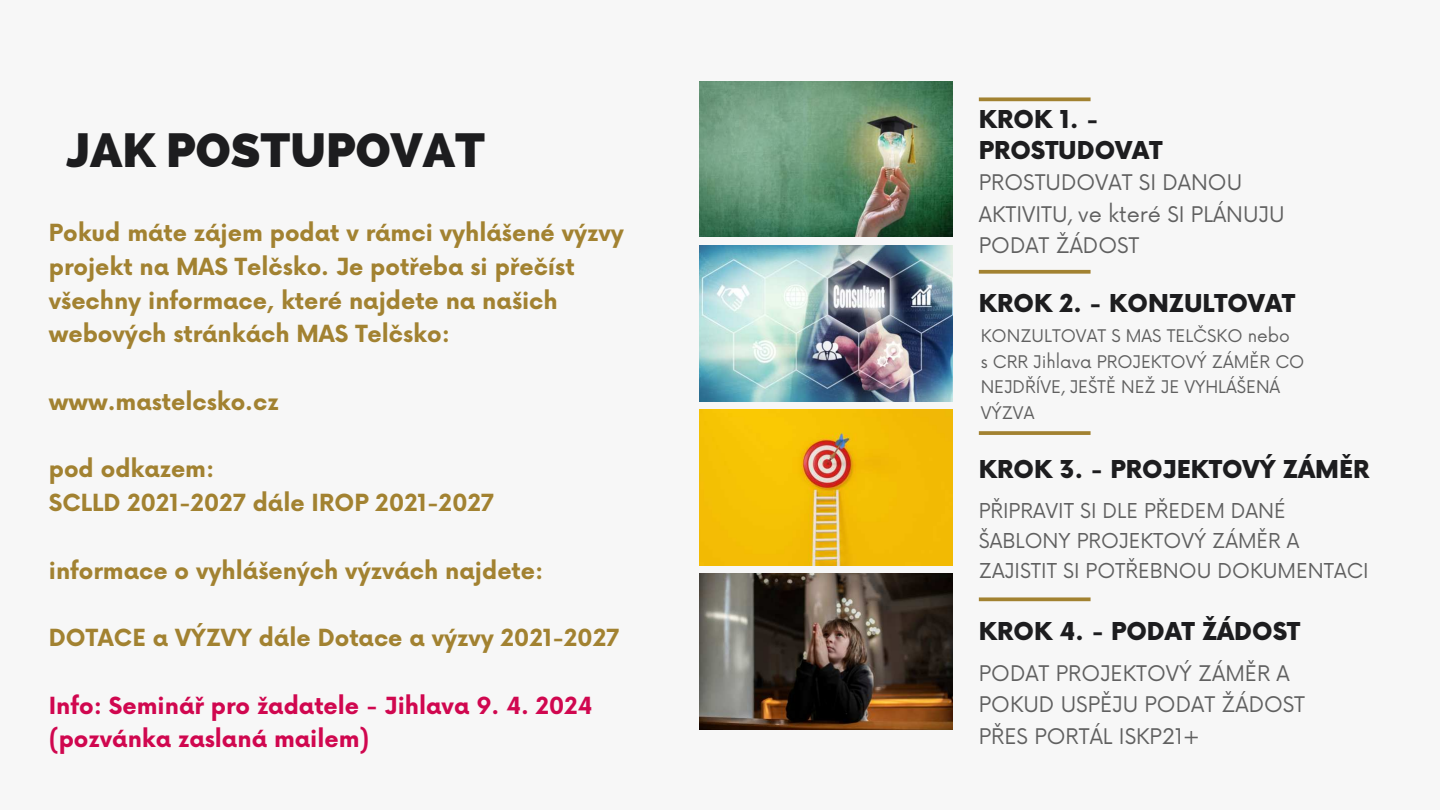
<style>
.page{position:relative;width:1440px;height:810px;background:#f7f7f7}
.page>*{position:absolute;margin:0;border:0;box-sizing:border-box;transform-origin:0 0}
.t1{font:800 48px "Raleway";color:#1d1d1f}
.t2{font:900 24px/30.8px "Now";color:#1d1d1f}
.t3{font:700 23px/33.8px "Now";color:#a28231}
.t4{font:700 23px/33.8px "Now";color:#d0074f}
.t5{font:21px/31.5px "Now";color:#606060}
.t6{font:20px/30px "Now";color:#606060}
.t7{font:17px/25.5px "Now";color:#606060}
</style>
<div class="page">
<img style="left:699px;top:81px;width:254px;height:156px">
<img style="left:699px;top:245px;width:254px;height:156px">
<img style="left:699px;top:409px;width:254px;height:156px">
<img style="left:699px;top:573px;width:254px;height:156px">
<svg style="left:979px;top:97px;width:112px;height:4px"></svg>
<svg style="left:979px;top:270px;width:112px;height:4px"></svg>
<svg style="left:979px;top:431px;width:112px;height:4px"></svg>
<svg style="left:979px;top:597px;width:112px;height:4px"></svg>
<h1 class="t1" style="left:66px;top:122px;width:420px">JAK POSTUPOVAT</h1>
<p class="t3" style="left:49px;top:215px;width:577px">Pokud máte zájem podat v rámci vyhlášené výzvy projekt na MAS Telčsko. Je potřeba si přečíst všechny informace, které najdete na našich webových stránkách MAS Telčsko:</p>
<p class="t3" style="left:49px;top:384px;width:231px">www.mastelcsko.cz</p>
<p class="t3" style="left:49px;top:452px;width:447px">pod odkazem:<br>SCLLD 2021-2027 dále IROP 2021-2027</p>
<p class="t3" style="left:49px;top:553px;width:496px">informace o vyhlášených výzvách najdete:</p>
<p class="t3" style="left:49px;top:620px;width:572px">DOTACE a VÝZVY dále Dotace a výzvy 2021-2027</p>
<p class="t4" style="left:49px;top:688px;width:545px">Info: Seminář pro žadatele - Jihlava 9. 4. 2024 (pozvánka zaslaná mailem)</p>
<p class="t2" style="left:979px;top:104px;width:185px">KROK 1. -<br>PROSTUDOVAT</p>
<p class="t5" style="left:979px;top:165px;width:307px">PROSTUDOVAT SI DANOU<br>AKTIVITU, ve které SI PLÁNUJU<br>PODAT ŽÁDOST</p>
<p class="t2" style="left:979px;top:287px;width:318px">KROK 2. - KONZULTOVAT</p>
<p class="t7" style="left:981px;top:322px;width:325px">KONZULTOVAT S MAS TELČSKO nebo<br>s CRR Jihlava PROJEKTOVÝ ZÁMĚR CO<br>NEJDŘÍVE, JEŠTĚ NEŽ JE VYHLÁŠENÁ<br>VÝZVA</p>
<p class="t2" style="left:979px;top:454px;width:392px">KROK 3. - PROJEKTOVÝ ZÁMĚR</p>
<p class="t6" style="left:979px;top:495px;width:391px">PŘIPRAVIT SI DLE PŘEDEM DANÉ<br>ŠABLONY PROJEKTOVÝ ZÁMĚR A<br>ZAJISTIT SI POTŘEBNOU DOKUMENTACI</p>
<p class="t2" style="left:979px;top:616px;width:323px">KROK 4. - PODAT ŽÁDOST</p>
<p class="t5" style="left:979px;top:656px;width:328px">PODAT PROJEKTOVÝ ZÁMĚR A<br>POKUD USPĚJU PODAT ŽÁDOST<br>PŘES PORTÁL ISKP21+</p>
</div>
